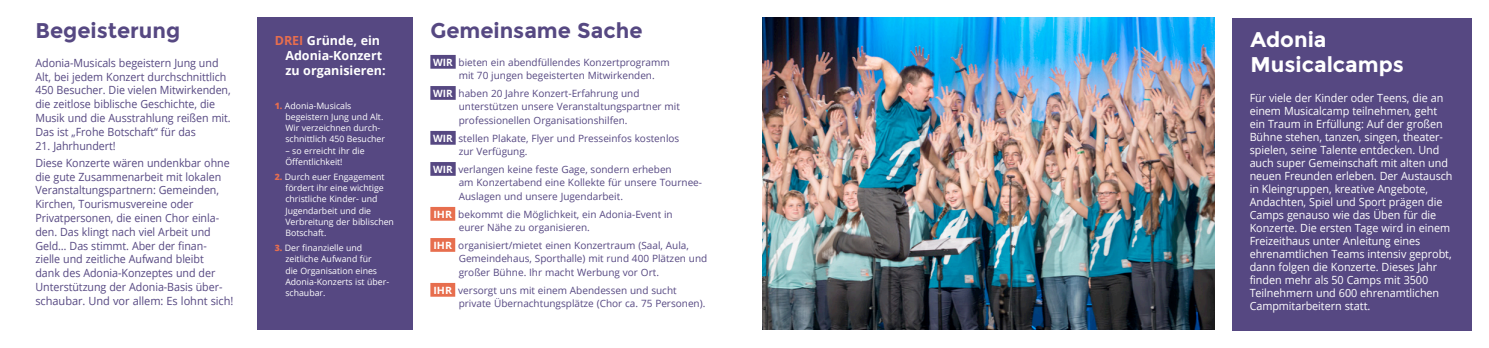
<style>
.page{position:relative;width:1489px;height:348px;background:#fff}
.page>*{position:absolute;margin:0;border:0;box-sizing:border-box;transform-origin:0 0}
.t1{font:700 21.25px "Montserrat";color:#564882}
.t2{font:700 21.25px/25.5px "Montserrat";color:#fff}
.t3{font:700 12.5px/15px "Open Sans";color:#fff}
.t4{font:11.25px/13.8px "Open Sans";letter-spacing:-.005em;color:#564882;scale:.95 1}
.t5{font:11.25px/13px "Open Sans";letter-spacing:-.005em;color:#fff;scale:.96 1}
.t6{font:10px/13.8px "Open Sans";color:#564882}
.t7{font:8.75px/11.2px "Open Sans";color:#fff}
.s1{color:#e76e4e}
.s2{font-weight:800;color:#e76e4e}
.s3{font-weight:700;color:#fff}
</style>
<div class="page">
<div style="left:1231px;top:18px;width:239px;height:312px;background:#564882"></div>
<img style="left:762px;top:18px;width:452px;height:311px">
<div style="left:430px;top:55px;width:25px;height:14px;background:#564882"></div>
<div style="left:430px;top:86px;width:25px;height:14px;background:#564882"></div>
<div style="left:430px;top:131px;width:25px;height:13px;background:#564882"></div>
<div style="left:430px;top:162px;width:25px;height:13px;background:#564882"></div>
<div style="left:430px;top:206px;width:25px;height:14px;background:#e76e4e"></div>
<div style="left:430px;top:238px;width:25px;height:13px;background:#e76e4e"></div>
<div style="left:430px;top:282px;width:25px;height:14px;background:#e76e4e"></div>
<div style="left:257px;top:18px;width:155px;height:311px;background:#564882"></div>
<p class="t1" style="left:35px;top:18px;width:146px">Begeisterung</p>
<p class="t4" style="left:35px;top:55px;width:207px">Adonia-Musicals begeistern Jung und Alt, bei jedem Konzert durchschnittlich 450 Besucher. Die vielen Mitwirkenden, die zeitlose biblische Geschichte, die Musik und die Ausstrahlung reißen mit.<br>Das ist „Frohe Botschaft“ für das</p>
<p class="t4" style="left:35px;top:138px;width:86px">21. Jahrhundert!</p>
<p class="t4" style="left:35px;top:155px;width:210px">Diese Konzerte wären undenkbar ohne die gute Zusammenarbeit mit lokalen Veranstaltungspartnern: Gemeinden, Kirchen, Tourismusvereine oder Privatpersonen, die einen Chor einla&shy;den. Das klingt nach viel Arbeit und Geld… Das stimmt. Aber der finan&shy;zielle und zeitliche Aufwand bleibt<br>dank des Adonia-Konzeptes und der Unterstützung der Adonia-Basis über&shy;schaubar. Und vor allem: Es lohnt sich!</p>
<p class="t3" style="left:285px;top:33px;width:102px;text-indent:-11px"><span class="s1">DREI</span> Gründe, ein<br>Adonia-Konzert zu organisieren:</p>
<p class="t7" style="left:285px;top:99px;width:101px;text-indent:-11px"><span class="s2">1.</span> Adonia-Musicals begeistern Jung und Alt.<br>Wir verzeichnen durch&shy;schnittlich 450 Besucher</p>
<p class="t7" style="left:285px;top:144px;width:81px">– so erreicht ihr die<br>Öffentlichkeit!</p>
<p class="t7" style="left:285px;top:170px;width:110px;text-indent:-11px"><span class="s2">2.</span> Durch euer Engagement fördert ihr eine wichtige christliche Kinder- und<br>Jugendarbeit und die<br>Verbreitung der biblischen<br>Botschaft.</p>
<p class="t7" style="left:285px;top:241px;width:105px;text-indent:-11px"><span class="s2">3.</span> Der finanzielle und zeitliche Aufwand für<br>die Organisation eines<br>Adonia-Konzerts ist über&shy;schaubar.</p>
<p class="t1" style="left:430px;top:18px;width:213px">Gemeinsame Sache</p>
<p class="t6" style="left:459px;top:55px;width:212px;text-indent:-25px"><span class="s3">WIR</span> bieten ein abendfüllendes Konzertprogramm mit 70 jungen begeisterten Mitwirkenden.</p>
<p class="t6" style="left:459px;top:86px;width:223px;text-indent:-25px"><span class="s3">WIR</span> haben 20 Jahre Konzert-Erfahrung und unterstützen unsere Veranstaltungspartner mit professionellen Organisationshilfen.</p>
<p class="t6" style="left:459px;top:131px;width:222px;text-indent:-25px"><span class="s3">WIR</span> stellen Plakate, Flyer und Presseinfos kostenlos zur Verfügung.</p>
<p class="t6" style="left:459px;top:162px;width:245px;text-indent:-25px"><span class="s3">WIR</span> verlangen keine feste Gage, sondern erheben<br>am Konzertabend eine Kollekte für unsere Tournee-<br>Auslagen und unsere Jugendarbeit.</p>
<p class="t6" style="left:459px;top:206px;width:215px;text-indent:-25px"><span class="s3">IHR</span> bekommt die Möglichkeit, ein Adonia-Event in eurer Nähe zu organisieren.</p>
<p class="t6" style="left:459px;top:237px;width:250px;text-indent:-25px"><span class="s3">IHR</span> organisiert/mietet einen Konzertraum (Saal, Aula,<br>Gemeindehaus, Sporthalle) mit rund 400 Plätzen und großer Bühne. Ihr macht Werbung vor Ort.</p>
<p class="t6" style="left:459px;top:282px;width:248px;text-indent:-25px"><span class="s3">IHR</span> versorgt uns mit einem Abendessen und sucht private Übernachtungsplätze (Chor ca. 75 Personen).</p>
<p class="t2" style="left:1250px;top:26px;width:155px">Adonia<br>Musicalcamps</p>
<p class="t5" style="left:1249px;top:91px;width:213px">Für viele der Kinder oder Teens, die an einem Musicalcamp teilnehmen, geht ein Traum in Erfüllung: Auf der großen Bühne stehen, tanzen, singen, theater&shy;spielen, seine Talente entdecken. Und auch super Gemeinschaft mit alten und neuen Freunden erleben. Der Austausch in Kleingruppen, kreative Angebote, Andachten, Spiel und Sport prägen die Camps genauso wie das Üben für die Konzerte. Die ersten Tage wird in einem Freizeithaus unter Anleitung eines ehrenamtlichen Teams intensiv geprobt, dann folgen die Konzerte. Dieses Jahr finden mehr als 50 Camps mit 3500<br>Teilnehmern und 600 ehrenamtlichen Campmitarbeitern statt.</p>
</div>
